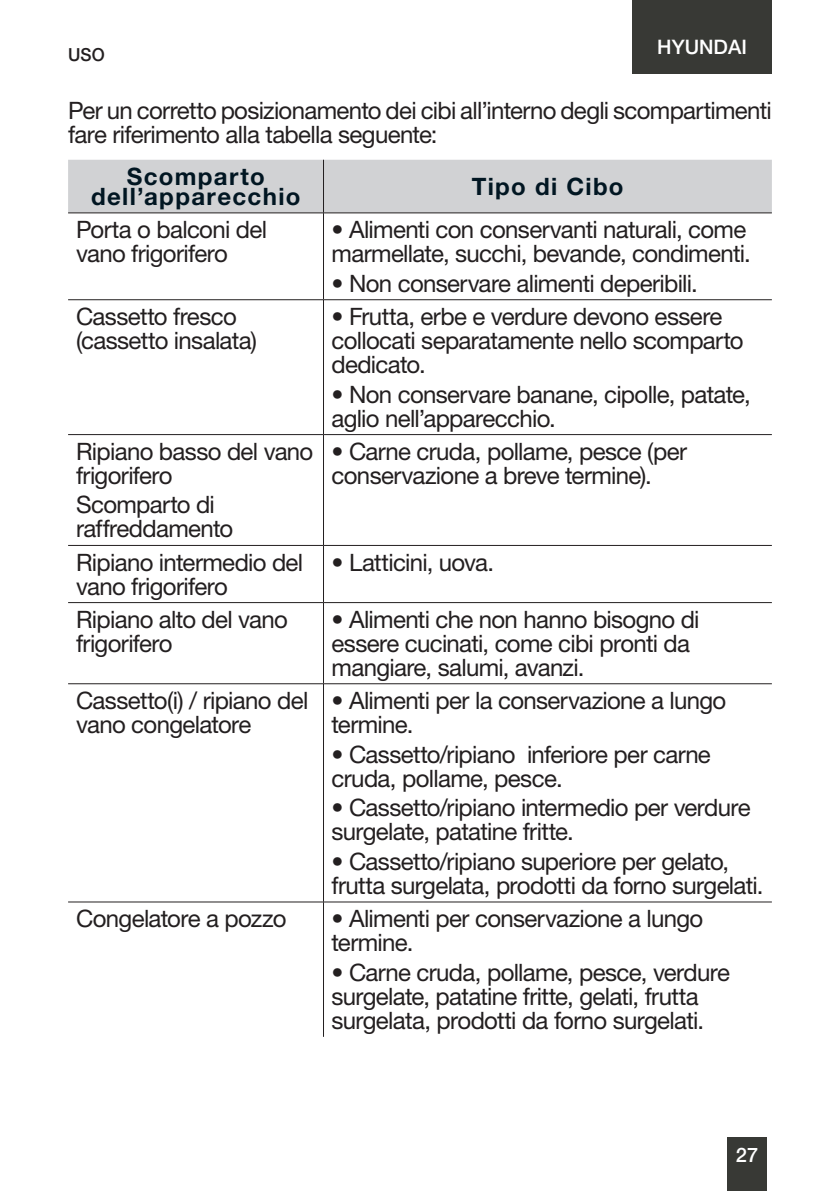
<style>
.page{position:relative;width:840px;height:1191px;background:#fff}
.page>*{position:absolute;margin:0;border:0;box-sizing:border-box;transform-origin:0 0}
.Body_Table{font:24px/24px "Helvetica Neue LT Std";letter-spacing:-.03em;color:#231f20}
.Body{font:24px/24px "Helvetica Neue LT Std";letter-spacing:-.03em;color:#231f20}
.Body_Table_Bold{font:700 24px/20px "Helvetica Neue LT Std";letter-spacing:.055em;color:#011622;text-align:center}
.t1{font:500 20px "Helvetica Neue LT Std";color:#fff}
.t2{font:500 18px "Helvetica Neue LT Std";color:#231f20;scale:.95 1}
</style>
<div class="page">
<div style="left:632px;top:0;width:139px;height:74px;background:#383935"></div>
<div style="left:727px;top:1137px;width:39px;height:54px;background:#383935"></div>
<div style="left:68px;top:160px;width:703px;height:52px;background:#d1d2d4"></div>
<hr style="left:323px;top:213px;width:1px;height:86px;background:#231f20">
<hr style="left:68px;top:299px;width:255px;height:1px;background:#231f20">
<hr style="left:323px;top:299px;width:448px;height:1px;background:#231f20">
<hr style="left:323px;top:300px;width:1px;height:134px;background:#231f20">
<hr style="left:68px;top:434px;width:255px;height:1px;background:#231f20">
<hr style="left:323px;top:434px;width:448px;height:1px;background:#231f20">
<hr style="left:323px;top:435px;width:1px;height:110px;background:#231f20">
<hr style="left:68px;top:545px;width:255px;height:1px;background:#231f20">
<hr style="left:323px;top:545px;width:448px;height:1px;background:#231f20">
<hr style="left:323px;top:545px;width:1px;height:57px;background:#231f20">
<hr style="left:323px;top:160px;width:1px;height:53px;background:#231f20">
<hr style="left:68px;top:212px;width:255px;height:1px;background:#231f20">
<hr style="left:323px;top:212px;width:448px;height:1px;background:#231f20">
<hr style="left:68px;top:602px;width:255px;height:1px;background:#231f20">
<hr style="left:323px;top:602px;width:448px;height:1px;background:#231f20">
<hr style="left:323px;top:603px;width:1px;height:80px;background:#231f20">
<hr style="left:68px;top:683px;width:255px;height:1px;background:#231f20">
<hr style="left:323px;top:683px;width:448px;height:1px;background:#231f20">
<hr style="left:323px;top:684px;width:1px;height:217px;background:#231f20">
<hr style="left:68px;top:901px;width:255px;height:1px;background:#231f20">
<hr style="left:323px;top:901px;width:448px;height:1px;background:#231f20">
<hr style="left:323px;top:902px;width:1px;height:134px;background:#231f20">
<p class="t2" style="left:68px;top:44px;width:40px">USO</p>
<p class="t1" style="left:657px;top:35px;width:91px">HYUNDAI</p>
<p class="Body" style="left:68px;top:98px;width:705px">Per un corretto posizionamento dei cibi all’interno degli scompartimenti fare riferimento alla tabella seguente:</p>
<p class="Body_Table_Bold" style="left:91px;top:166px;width:211px">Scomparto dell’apparecchio</p>
<p class="Body_Table_Bold" style="left:471px;top:176px;width:153px">Tipo di Cibo</p>
<p class="Body_Table" style="left:76px;top:217px;width:192px">Porta o balconi del vano frigorifero</p>
<p class="Body_Table" style="left:331px;top:217px;width:420px">• Alimenti con conservanti naturali, come marmellate, succhi, bevande, condimenti.</p>
<p class="Body_Table" style="left:331px;top:271px;width:367px">• Non conservare alimenti deperibili.</p>
<p class="Body_Table" style="left:76px;top:304px;width:182px">Cassetto fresco (cassetto insalata)</p>
<p class="Body_Table" style="left:331px;top:304px;width:413px">• Frutta, erbe e verdure devono essere collocati separatamente nello scomparto dedicato.</p>
<p class="Body_Table" style="left:331px;top:382px;width:420px">• Non conservare banane, cipolle, patate, aglio nell’apparecchio.</p>
<p class="Body_Table" style="left:76px;top:439px;width:239px">Ripiano basso del vano frigorifero</p>
<p class="Body_Table" style="left:76px;top:492px;width:159px">Scomparto di raffreddamento</p>
<p class="Body_Table" style="left:331px;top:439px;width:357px">• Carne cruda, pollame, pesce (per conservazione a breve termine).</p>
<p class="Body_Table" style="left:76px;top:550px;width:228px">Ripiano intermedio del vano frigorifero</p>
<p class="Body_Table" style="left:331px;top:550px;width:164px">• Latticini, uova.</p>
<p class="Body_Table" style="left:76px;top:607px;width:213px">Ripiano alto del vano frigorifero</p>
<p class="Body_Table" style="left:331px;top:607px;width:369px">• Alimenti che non hanno bisogno di essere cucinati, come cibi pronti da mangiare, salumi, avanzi.</p>
<p class="Body_Table" style="left:76px;top:688px;width:233px">Cassetto(i) / ripiano del vano congelatore</p>
<p class="Body_Table" style="left:331px;top:688px;width:396px">• Alimenti per la conservazione a lungo termine.</p>
<p class="Body_Table" style="left:331px;top:741px;width:380px">• Cassetto/ripiano inferiore per carne cruda, pollame, pesce.</p>
<p class="Body_Table" style="left:331px;top:795px;width:420px">• Cassetto/ripiano intermedio per verdure surgelate, patatine fritte.</p>
<p class="Body_Table" style="left:331px;top:849px;width:433px">• Cassetto/ripiano superiore per gelato, frutta surgelata, prodotti da forno surgelati.</p>
<p class="Body_Table" style="left:76px;top:906px;width:212px">Congelatore a pozzo</p>
<p class="Body_Table" style="left:331px;top:906px;width:373px">• Alimenti per conservazione a lungo termine.</p>
<p class="Body_Table" style="left:331px;top:960px;width:399px">• Carne cruda, pollame, pesce, verdure surgelate, patatine fritte, gelati, frutta surgelata, prodotti da forno surgelati.</p>
<p class="t1" style="left:735px;top:1142px;width:24px">27</p>
</div>
